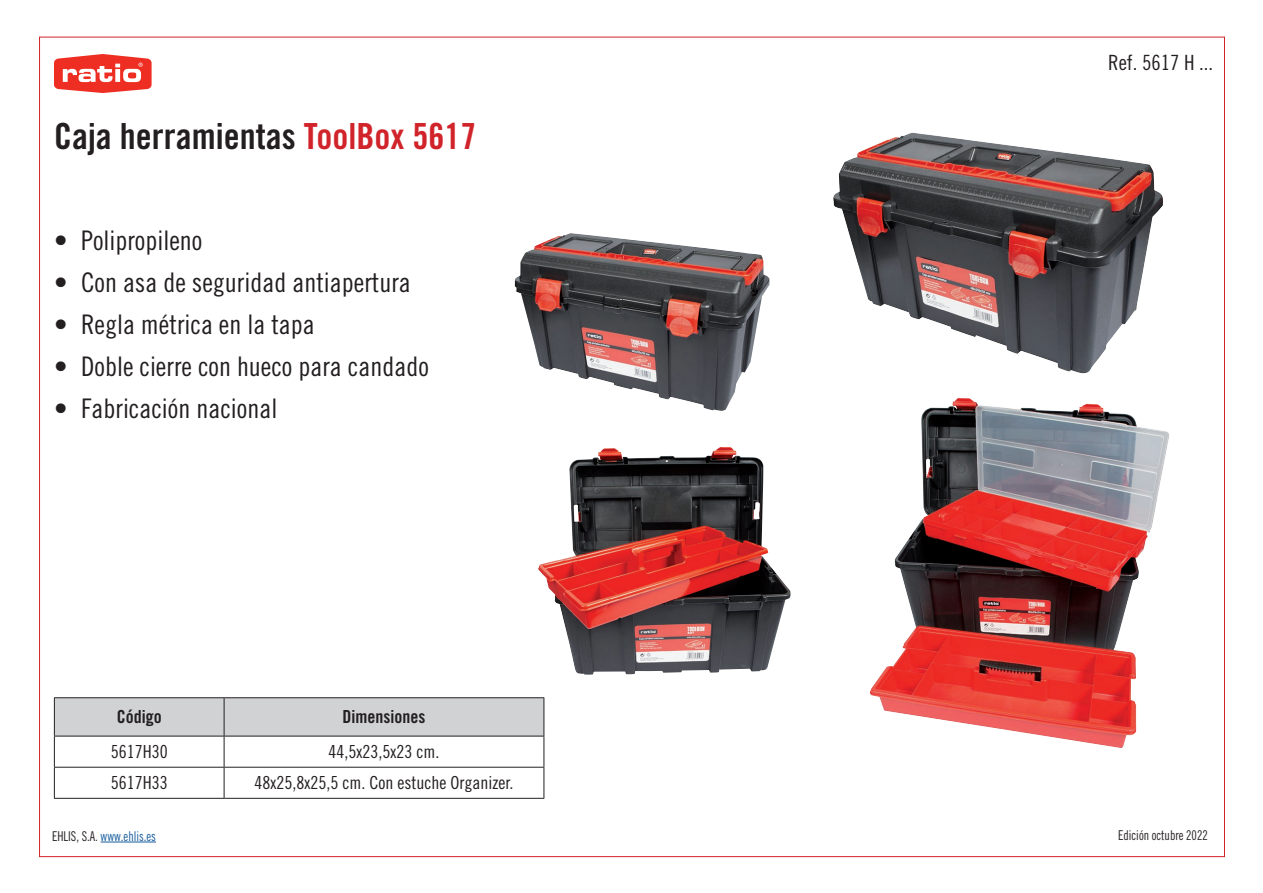
<style>
.page{position:relative;width:1263px;height:893px;background:#fff}
.page>*{position:absolute;margin:0;border:0;box-sizing:border-box;transform-origin:0 0}
.t1{font:36px "Trade Gothic LT Std Bd Cn 20";color:#231f20}
.t2{font:27px "Trade Gothic LT Std Cn 18";color:#231f20}
.t3{font:21px "Trade Gothic LT Std Cn 18";color:#231f20}
.t4{font:18px "Trade Gothic LT Std Cn 18";color:#231f20}
.t5{font:18px "Trade Gothic LT Std Bd Cn 20";color:#231f20}
.t6{font:13.5px "Trade Gothic LT Std Cn 18";color:#175d9e;scale:.9 1}
.t7{font:13.5px "Trade Gothic LT Std Cn 18";color:#231f20;scale:.9 1}
.s1{color:#d1232a}
.s2{color:#231f20}
</style>
<div class="page">
<svg style="left:54px;top:54px;width:98px;height:39px"></svg>
<hr style="left:101px;top:842px;width:55px;height:1px;background:#175d9e">
<div style="left:55px;top:698px;width:489px;height:38px;background:#d1d2d4"></div>
<hr style="left:54px;top:736px;width:1px;height:31px;background:#231f20">
<hr style="left:224px;top:736px;width:1px;height:31px;background:#231f20">
<hr style="left:544px;top:736px;width:1px;height:31px;background:#231f20">
<hr style="left:54px;top:767px;width:170px;height:1px;background:#231f20">
<hr style="left:54px;top:768px;width:1px;height:30px;background:#231f20">
<hr style="left:224px;top:767px;width:320px;height:1px;background:#231f20">
<hr style="left:224px;top:768px;width:1px;height:30px;background:#231f20">
<hr style="left:544px;top:768px;width:1px;height:30px;background:#231f20">
<hr style="left:54px;top:798px;width:170px;height:1px;background:#231f20">
<hr style="left:224px;top:798px;width:320px;height:1px;background:#231f20">
<hr style="left:54px;top:697px;width:170px;height:1px;background:#231f20">
<hr style="left:54px;top:698px;width:1px;height:38px;background:#231f20">
<hr style="left:224px;top:697px;width:320px;height:1px;background:#231f20">
<hr style="left:224px;top:698px;width:1px;height:38px;background:#231f20">
<hr style="left:544px;top:698px;width:1px;height:38px;background:#231f20">
<hr style="left:54px;top:736px;width:170px;height:1px;background:#231f20">
<hr style="left:224px;top:736px;width:320px;height:1px;background:#231f20">
<img style="left:538px;top:447px;width:253px;height:228px">
<img style="left:869px;top:398px;width:300px;height:350px">
<img style="left:833px;top:133px;width:330px;height:240px">
<img style="left:515px;top:233px;width:254px;height:178px">
<h1 class="t1" style="left:54px;top:114px;width:424px">Caja herramientas <span class="s1">ToolBox 5617</span></h1>
<p class="t2" style="left:54px;top:224px;width:150px">• Polipropileno</p>
<p class="t2" style="left:54px;top:266px;width:358px">• Con asa de seguridad antiapertura</p>
<p class="t2" style="left:54px;top:308px;width:262px">• Regla métrica en la tapa</p>
<p class="t2" style="left:54px;top:350px;width:376px">• Doble cierre con hueco para candado</p>
<p class="t2" style="left:54px;top:392px;width:225px">• Fabricación nacional</p>
<p class="t5" style="left:117px;top:706px;width:46px">Código</p>
<p class="t5" style="left:343px;top:706px;width:84px">Dimensiones</p>
<p class="t4" style="left:111px;top:741px;width:58px">5617H30</p>
<p class="t4" style="left:329px;top:741px;width:112px">44,5x23,5x23 cm.</p>
<p class="t4" style="left:111px;top:772px;width:58px">5617H33</p>
<p class="t4" style="left:255px;top:772px;width:260px">48x25,8x25,5 cm. Con estuche Organizer.</p>
<p class="t3" style="left:1108px;top:50px;width:106px">Ref. 5617 H ...</p>
<p class="t6" style="left:52px;top:828px;width:117px"><span class="s2">EHLIS, S.A.</span> www.ehlis.es</p>
<p class="t7" style="left:1118px;top:827px;width:101px">Edición octubre 2022</p>
</div>
